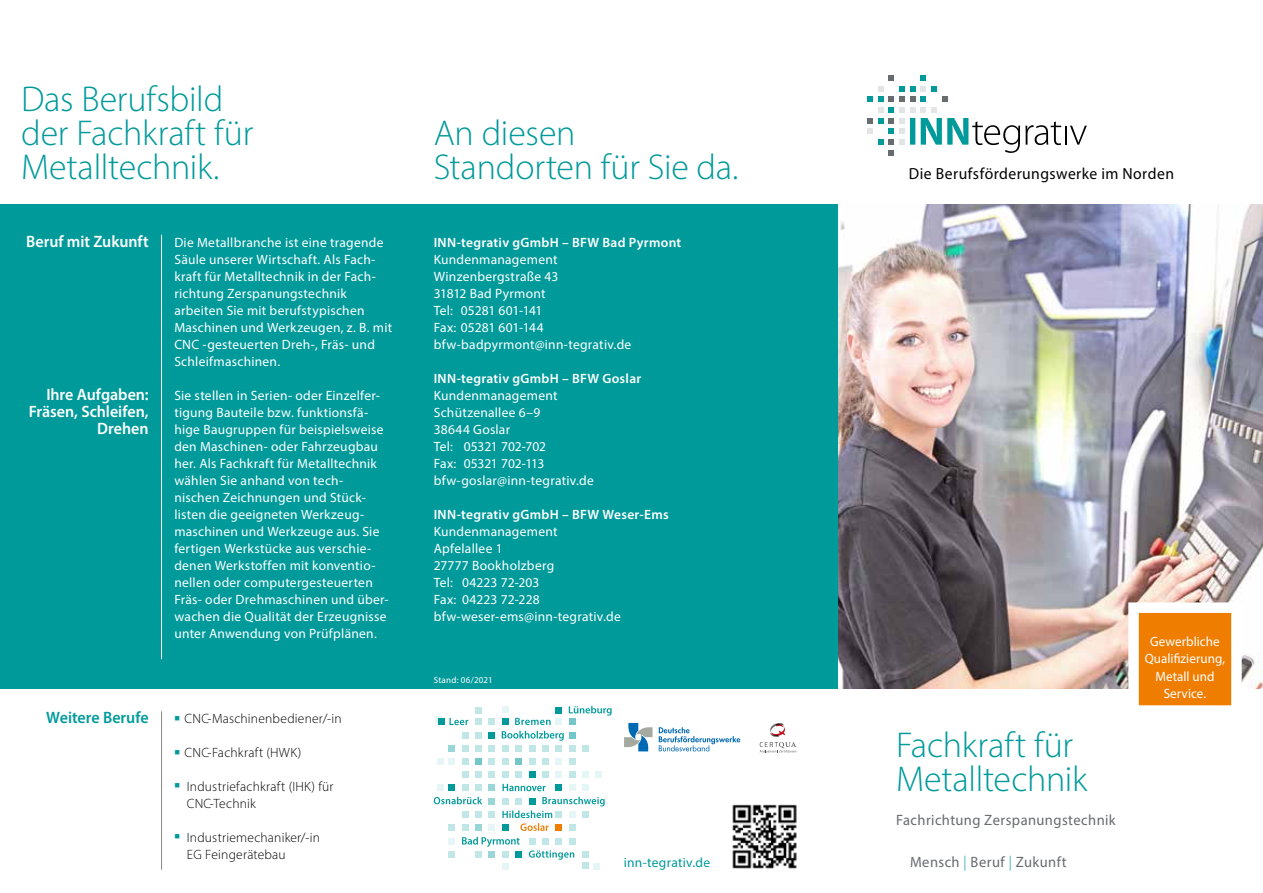
<style>
.page{position:relative;width:1263px;height:893px;background:#fff}
.page>*{position:absolute;margin:0;border:0;box-sizing:border-box;transform-origin:0 0}
.t1{font:300 36px/34px "Myriad Pro";letter-spacing:-.005em;color:#009a9b}
.t2{font:600 16.5px/17px "Myriad Pro";color:#fff;text-align:right}
.t3{font:600 16.5px "Myriad Pro";color:#009a9b}
.t4{font:16.05px "Myriad Pro";letter-spacing:.03em;color:#000}
.t5{font:15px "Myriad Pro";letter-spacing:.03em;color:#676c6e}
.t6{font:13.5px/17px "Myriad Pro";letter-spacing:.02em;color:#fff}
.t7{font:300 13.5px/17px "Myriad Pro";letter-spacing:.015em;color:#000}
.t8{font:600 13.5px "Myriad Pro";letter-spacing:.025em;color:#fff}
.t9{font:13.5px "Myriad Pro";letter-spacing:.015em;color:#009a9b}
.t10{font:9px "Myriad Pro";letter-spacing:.025em;color:#fff}
.s1{color:#009a9b}
.s2{font-weight:300;color:#009a9b}
</style>
<div class="page">
<img style="left:838px;top:204px;width:425px;height:485px">
<svg style="left:1123px;top:597px;width:124px;height:109px"></svg>
<svg style="left:760px;top:723px;width:36px;height:30px"></svg>
<svg style="left:624px;top:723px;width:28px;height:28px"></svg>
<svg style="left:659px;top:727px;width:81px;height:24px"></svg>
<div style="left:0;top:204px;width:838px;height:485px;background:#009a9b"></div>
<hr style="left:161px;top:235px;width:1px;height:424px;background:#fff">
<hr style="left:161px;top:711px;width:1px;height:159px;background:#878787">
<img style="left:732px;top:804px;width:65px;height:65px">
<div style="left:435px;top:716px;width:7px;height:6px;background:#e6f5f5"></div>
<div style="left:502px;top:771px;width:7px;height:7px;background:#c0e6e6"></div>
<div style="left:515px;top:771px;width:7px;height:7px;background:#c0e6e6"></div>
<div style="left:529px;top:771px;width:6px;height:7px;background:#009a9b"></div>
<div style="left:542px;top:771px;width:7px;height:7px;background:#c0e6e6"></div>
<div style="left:555px;top:771px;width:7px;height:7px;background:#e6f5f5"></div>
<div style="left:555px;top:758px;width:7px;height:7px;background:#e6f5f5"></div>
<div style="left:448px;top:784px;width:7px;height:7px;background:#009a9b"></div>
<div style="left:437px;top:784px;width:7px;height:7px;background:#e6f5f5"></div>
<div style="left:555px;top:784px;width:7px;height:7px;background:#009a9b"></div>
<div style="left:462px;top:771px;width:7px;height:7px;background:#c0e6e6"></div>
<div style="left:569px;top:771px;width:6px;height:7px;background:#c0e6e6"></div>
<div style="left:569px;top:758px;width:6px;height:7px;background:#c0e6e6"></div>
<div style="left:462px;top:784px;width:7px;height:7px;background:#c0e6e6"></div>
<div style="left:569px;top:784px;width:6px;height:7px;background:#e6f5f5"></div>
<div style="left:475px;top:771px;width:7px;height:7px;background:#c0e6e6"></div>
<div style="left:475px;top:784px;width:7px;height:7px;background:#c0e6e6"></div>
<div style="left:582px;top:784px;width:7px;height:7px;background:#e6f5f5"></div>
<div style="left:582px;top:771px;width:7px;height:6px;background:#e6f5f5"></div>
<svg style="left:595px;top:771px;width:6px;height:6px"></svg>
<div style="left:489px;top:771px;width:6px;height:7px;background:#c0e6e6"></div>
<div style="left:489px;top:784px;width:6px;height:7px;background:#9ad6d7"></div>
<div style="left:502px;top:718px;width:7px;height:7px;background:#009a9b"></div>
<div style="left:502px;top:706px;width:7px;height:7px;background:#e6f5f5"></div>
<div style="left:502px;top:863px;width:7px;height:7px;background:#e6f5f5"></div>
<div style="left:593px;top:863px;width:7px;height:7px;background:#e6f5f5"></div>
<div style="left:502px;top:745px;width:7px;height:7px;background:#c0e6e6"></div>
<div style="left:502px;top:758px;width:7px;height:7px;background:#c0e6e6"></div>
<div style="left:502px;top:851px;width:7px;height:7px;background:#c0e6e6"></div>
<div style="left:515px;top:745px;width:7px;height:7px;background:#c0e6e6"></div>
<div style="left:515px;top:758px;width:7px;height:7px;background:#73c7c8"></div>
<div style="left:515px;top:851px;width:7px;height:7px;background:#009a9b"></div>
<div style="left:529px;top:745px;width:6px;height:7px;background:#c0e6e6"></div>
<svg style="left:529px;top:838px;width:6px;height:6px"></svg>
<div style="left:529px;top:758px;width:6px;height:7px;background:#c0e6e6"></div>
<div style="left:542px;top:745px;width:7px;height:7px;background:#c0e6e6"></div>
<div style="left:542px;top:838px;width:7px;height:6px;background:#c0e6e6"></div>
<div style="left:542px;top:758px;width:7px;height:7px;background:#c0e6e6"></div>
<div style="left:555px;top:718px;width:7px;height:7px;background:#e6f5f5"></div>
<div style="left:555px;top:707px;width:7px;height:6px;background:#009a9b"></div>
<div style="left:448px;top:824px;width:7px;height:7px;background:#c0e6e6"></div>
<div style="left:448px;top:745px;width:7px;height:7px;background:#9ad6d7"></div>
<div style="left:555px;top:745px;width:7px;height:7px;background:#c0e6e6"></div>
<div style="left:448px;top:838px;width:7px;height:6px;background:#e6f5f5"></div>
<div style="left:448px;top:758px;width:7px;height:7px;background:#e6f5f5"></div>
<div style="left:437px;top:758px;width:7px;height:7px;background:#e6f5f5"></div>
<div style="left:555px;top:838px;width:7px;height:6px;background:#c0e6e6"></div>
<div style="left:448px;top:851px;width:7px;height:7px;background:#c0e6e6"></div>
<div style="left:569px;top:718px;width:6px;height:7px;background:#73c7c8"></div>
<div style="left:462px;top:811px;width:7px;height:7px;background:#c0e6e6"></div>
<div style="left:462px;top:732px;width:7px;height:6px;background:#c0e6e6"></div>
<div style="left:462px;top:824px;width:7px;height:7px;background:#c0e6e6"></div>
<div style="left:462px;top:745px;width:7px;height:7px;background:#c0e6e6"></div>
<div style="left:569px;top:745px;width:6px;height:7px;background:#c0e6e6"></div>
<div style="left:462px;top:758px;width:7px;height:7px;background:#c0e6e6"></div>
<svg style="left:569px;top:838px;width:6px;height:6px"></svg>
<div style="left:475px;top:718px;width:7px;height:7px;background:#c0e6e6"></div>
<div style="left:475px;top:811px;width:7px;height:7px;background:#c0e6e6"></div>
<div style="left:475px;top:732px;width:7px;height:6px;background:#c0e6e6"></div>
<div style="left:475px;top:824px;width:7px;height:7px;background:#9ad6d7"></div>
<div style="left:475px;top:745px;width:7px;height:7px;background:#c0e6e6"></div>
<div style="left:582px;top:745px;width:7px;height:7px;background:#c0e6e6"></div>
<div style="left:475px;top:758px;width:7px;height:7px;background:#73c7c8"></div>
<div style="left:475px;top:851px;width:7px;height:7px;background:#c0e6e6"></div>
<div style="left:582px;top:851px;width:7px;height:7px;background:#c0e6e6"></div>
<div style="left:582px;top:863px;width:7px;height:6px;background:#c0e6e6"></div>
<svg style="left:489px;top:798px;width:6px;height:6px"></svg>
<div style="left:489px;top:718px;width:6px;height:7px;background:#c0e6e6"></div>
<div style="left:489px;top:811px;width:6px;height:7px;background:#c0e6e6"></div>
<svg style="left:489px;top:732px;width:6px;height:6px"></svg>
<div style="left:489px;top:824px;width:6px;height:7px;background:#e6f5f5"></div>
<div style="left:489px;top:745px;width:6px;height:7px;background:#c0e6e6"></div>
<div style="left:489px;top:758px;width:6px;height:7px;background:#c0e6e6"></div>
<div style="left:489px;top:851px;width:6px;height:7px;background:#9ad6d7"></div>
<svg style="left:502px;top:731px;width:73px;height:10px"></svg>
<svg style="left:502px;top:784px;width:44px;height:7px"></svg>
<svg style="left:462px;top:837px;width:58px;height:10px"></svg>
<div style="left:475px;top:707px;width:7px;height:6px;background:#c0e6e6"></div>
<div style="left:438px;top:718px;width:6px;height:7px;background:#009a9b"></div>
<svg style="left:502px;top:797px;width:103px;height:34px"></svg>
<svg style="left:529px;top:850px;width:45px;height:10px"></svg>
<svg style="left:434px;top:797px;width:48px;height:7px"></svg>
<svg style="left:449px;top:718px;width:19px;height:7px"></svg>
<svg style="left:515px;top:718px;width:36px;height:7px"></svg>
<svg style="left:569px;top:706px;width:43px;height:10px"></svg>
<svg style="left:878px;top:86px;width:5px;height:5px"></svg>
<svg style="left:867px;top:97px;width:16px;height:26px"></svg>
<svg style="left:867px;top:129px;width:16px;height:16px"></svg>
<svg style="left:889px;top:75px;width:26px;height:16px"></svg>
<svg style="left:921px;top:75px;width:16px;height:16px"></svg>
<svg style="left:889px;top:97px;width:198px;height:58px"></svg>
<h1 class="t1" style="left:21px;top:81px;width:234px">Das Berufsbild der Fachkraft für<br>Metalltechnik.</h1>
<p class="t2" style="left:26px;top:232px;width:124px">Beruf mit Zukunft</p>
<p class="t2" style="left:29px;top:385px;width:121px">Ihre Aufgaben:<br>Fräsen, Schleifen,<br>Drehen</p>
<p class="t6" style="left:174px;top:233px;width:219px">Die Metallbranche ist eine tragende Säule unserer Wirtschaft. Als Fach&shy;kraft für Metalltechnik in der Fach&shy;richtung Zerspanungstechnik arbeiten Sie mit berufstypischen Maschinen und Werkzeugen, z. B. mit CNC -gesteuerten Dreh-, Fräs- und Schleifmaschinen.</p>
<p class="t6" style="left:174px;top:386px;width:216px">Sie stellen in Serien- oder Einzelfer&shy;tigung Bauteile bzw. funktionsfä&shy;hige Baugruppen für beispielsweise den Maschinen- oder Fahrzeugbau her. Als Fachkraft für Metalltechnik wählen Sie anhand von tech&shy;nischen Zeichnungen und Stück&shy;listen die geeigneten Werkzeug&shy;maschinen und Werkzeuge aus. Sie fertigen Werkstücke aus verschie&shy;denen Werkstoffen mit konventio&shy;nellen oder computergesteuerten Fräs- oder Drehmaschinen und über&shy;wachen die Qualität der Erzeugnisse unter Anwendung von Prüfplänen.</p>
<p class="t3" style="left:46px;top:707px;width:104px">Weitere Berufe</p>
<p class="t7" style="left:174px;top:710px;width:169px"><span class="s1">■</span> CNC-Maschinenbediener/-in</p>
<p class="t7" style="left:174px;top:744px;width:128px"><span class="s1">■</span> CNC-Fachkraft (HWK)</p>
<p class="t7" style="left:187px;top:778px;width:148px;text-indent:-13px"><sup>■</sup> Industriefachkraft (IHK) für<br>CNC-Technik</p>
<p class="t7" style="left:187px;top:829px;width:135px;text-indent:-13px"><sup>■</sup> Industriemechaniker/-in<br>EG Feingerätebau</p>
<h1 class="t1" style="left:434px;top:115px;width:306px">An diesen<br>Standorten für Sie da.</h1>
<p class="t8" style="left:434px;top:234px;width:249px">INN-tegrativ gGmbH – BFW Bad Pyrmont</p>
<p class="t6" style="left:434px;top:250px;width:199px">Kundenmanagement<br>Winzenbergstraße 43<br>31812 Bad Pyrmont<br>Tel: 05281 601-141<br>Fax: 05281 601-144 bfw-badpyrmont@inn-tegrativ.de</p>
<p class="t8" style="left:434px;top:370px;width:209px">INN-tegrativ gGmbH – BFW Goslar</p>
<p class="t6" style="left:434px;top:386px;width:162px">Kundenmanagement<br>Schützenallee 6–9<br>38644 Goslar<br>Tel: 05321 702-702<br>Fax: 05321 702-113 bfw-goslar@inn-tegrativ.de</p>
<p class="t8" style="left:434px;top:506px;width:236px">INN-tegrativ gGmbH – BFW Weser-Ems</p>
<p class="t6" style="left:434px;top:523px;width:188px">Kundenmanagement<br>Apfelallee 1<br>27777 Bookholzberg<br>Tel: 04223 72-203<br>Fax: 04223 72-228 bfw-weser-ems@inn-tegrativ.de</p>
<p class="t10" style="left:434px;top:674px;width:60px">Stand: 06/2021</p>
<p class="t9" style="left:624px;top:855px;width:88px">inn-tegrativ.de</p>
<p class="t4" style="left:909px;top:164px;width:267px">Die Berufsförderungswerke im Norden</p>
<h1 class="t1" style="left:896px;top:728px;width:193px">Fachkraft für<br>Metalltechnik</h1>
<p class="t5" style="left:896px;top:811px;width:221px">Fachrichtung Zerspanungstechnik</p>
<p class="t5" style="left:910px;top:853px;width:158px">Mensch <span class="s2">|</span> Beruf <span class="s2">|</span> Zukunft</p>
<p class="t6" style="left:1145px;top:633px;width:82px;text-align:center">Gewerbliche<br>Qualifizierung,<br>Metall und<br>Service.</p>
</div>
